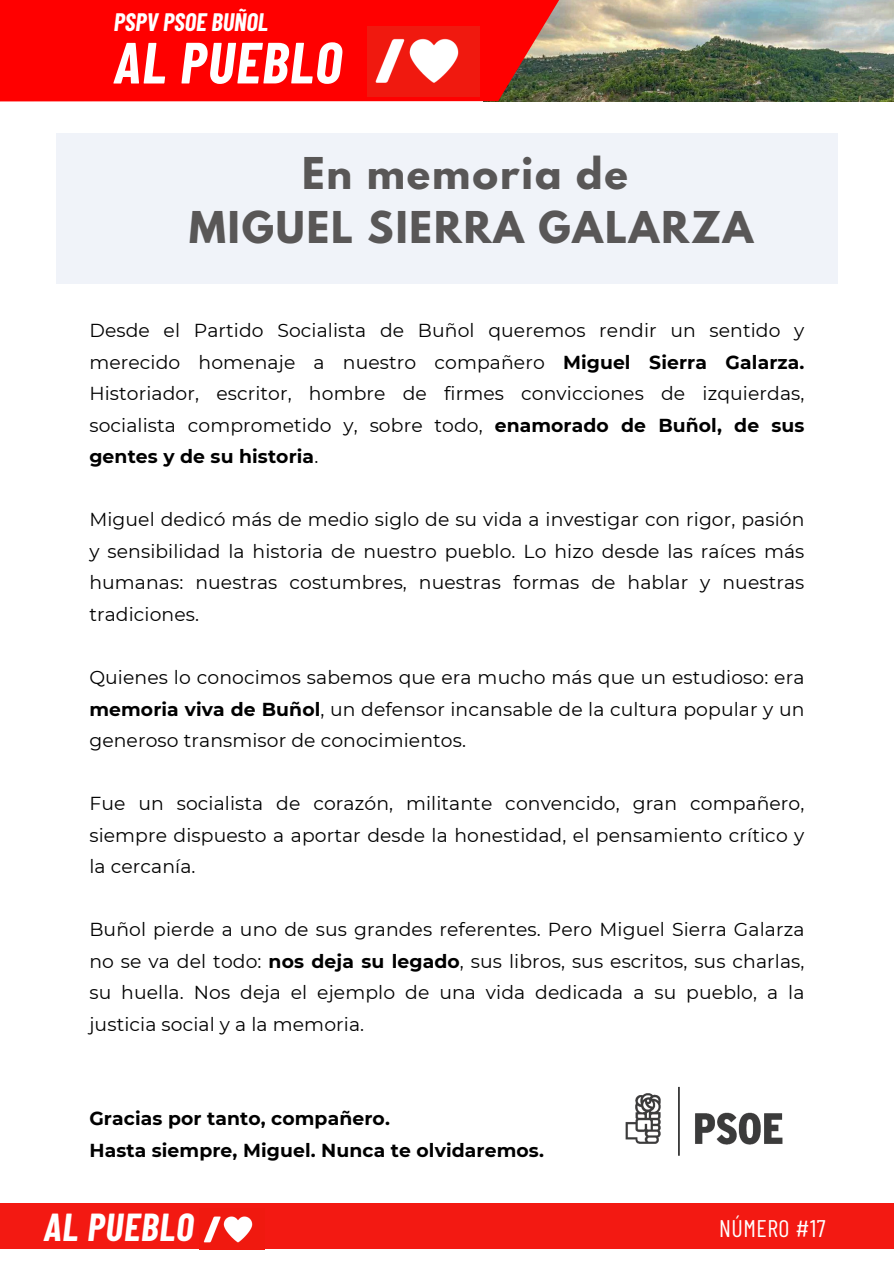
<style>
.page{position:relative;width:894px;height:1264px;background:#fff}
.page>*{position:absolute;margin:0;border:0;box-sizing:border-box;transform-origin:0 0}
.t1{font:italic 700 58.05px "Barlow Condensed";letter-spacing:.025em;color:#fff}
.t2{font:700 38.85px/54px "League Spartan";letter-spacing:.05em;color:#595757;text-align:center}
.t3{font:italic 700 38.1px "Barlow Condensed";letter-spacing:.025em;color:#fff}
.t4{font:italic 700 24.75px "Barlow Condensed";color:#fff}
.t5{font:24px "Barlow Condensed";letter-spacing:.02em;color:#fff}
.t6{font:18.75px/31.5px "Montserrat";letter-spacing:.005em;color:#000;text-align:justify}
.t7{font:700 18.75px/31.5px "Montserrat";letter-spacing:.005em;color:#000}
.s1{font-weight:700}
</style>
<div class="page">
<div style="left:56px;top:133px;width:781px;height:150px;background:#f0f3f9"></div>
<img style="left:559px;top:0;width:334px;height:102px">
<svg style="left:559px;top:0;width:99px;height:73px;background:#aea78a"></svg>
<svg style="left:0;top:0;width:559px;height:102px;background:#f30b09"></svg>
<div style="left:0;top:0;width:110px;height:85px;background:#f00"></div>
<img style="left:367px;top:26px;width:112px;height:70px">
<div style="left:0;top:1203px;width:893px;height:46px;background:#f31912"></div>
<img style="left:203px;top:1216px;width:50px;height:27px">
<img style="left:625px;top:1086px;width:158px;height:70px">
<p class="t4" style="left:114px;top:6px;width:156px">PSPV PSOE BUÑOL</p>
<p class="t1" style="left:114px;top:25px;width:229px">AL PUEBLO</p>
<h6 class="t2" style="left:189px;top:151px;width:565px">En memoria de<br>MIGUEL SIERRA GALARZA</h6>
<h4 class="t6" style="left:89px;top:315px;width:716px">Desde el Partido Socialista de Buñol queremos rendir un sentido y merecido homenaje a nuestro compañero <span class="s1">Miguel Sierra Galarza.<br></span>Historiador, escritor, hombre de firmes convicciones de izquierdas, socialista comprometido y, sobre todo, <span class="s1">enamorado de Buñol, de sus gentes y de su historia</span>.</h4>
<h1 class="t6" style="left:89px;top:504px;width:716px">Miguel dedicó más de medio siglo de su vida a investigar con rigor, pasión y sensibilidad la historia de nuestro pueblo. Lo hizo desde las raíces más humanas: nuestras costumbres, nuestras formas de hablar y nuestras tradiciones.</h1>
<p class="t6" style="left:89px;top:661px;width:716px">Quienes lo conocimos sabemos que era mucho más que un estudioso: era <span class="s1">memoria viva de Buñol</span>, un defensor incansable de la cultura popular y un generoso transmisor de conocimientos.</p>
<p class="t6" style="left:89px;top:787px;width:716px">Fue un socialista de corazón, militante convencido, gran compañero, siempre dispuesto a aportar desde la honestidad, el pensamiento crítico y la cercanía.</p>
<h3 class="t6" style="left:89px;top:913px;width:716px">Buñol pierde a uno de sus grandes referentes. Pero Miguel Sierra Galarza no se va del todo: <span class="s1">nos deja su legado</span>, sus libros, sus escritos, sus charlas, su huella. Nos deja el ejemplo de una vida dedicada a su pueblo, a la justicia social y a la memoria.</h3>
<p class="t7" style="left:89px;top:1102px;width:456px">Gracias por tanto, compañero.<br>Hasta siempre, Miguel. Nunca te olvidaremos.</p>
<p class="t3" style="left:44px;top:1203px;width:151px">AL PUEBLO</p>
<p class="t5" style="left:719px;top:1213px;width:108px">NÚMERO #17</p>
</div>
